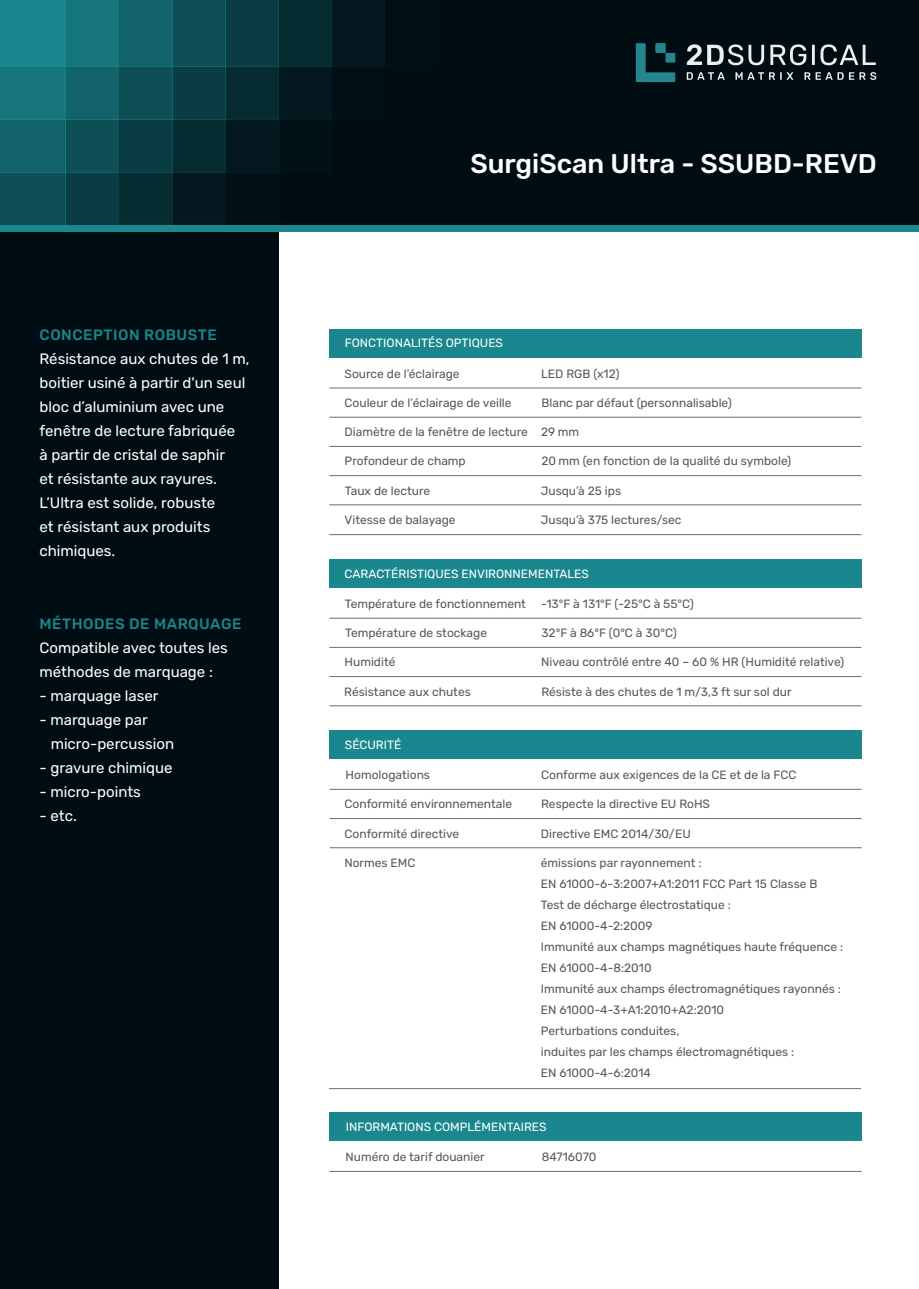
<style>
.page{position:relative;width:919px;height:1289px;background:#fff}
.page>*{position:absolute;margin:0;border:0;box-sizing:border-box;transform-origin:0 0}
.t1{font:500 27px "Rubik";color:#fff}
.t2{font:15px/24px "Rubik";color:#fff}
.t3{font:500 15px "Rubik";letter-spacing:.035em;color:#1a878f}
.t4{font:12px/21px "Rubik";color:#55595a}
.t5{font:12px "Rubik";color:#fff}
</style>
<div class="page">
<div style="left:13px;top:0;width:905px;height:226px;background:#000d12"></div>
<div style="left:0;top:0;width:278px;height:1288px;background:#000d12"></div>
<div style="left:0;top:0;width:66px;height:67px;background:#1a878f"></div>
<div style="left:66px;top:0;width:53px;height:67px;background:#16747b"></div>
<div style="left:119px;top:0;width:53px;height:67px;background:#126269"></div>
<div style="left:172px;top:0;width:53px;height:67px;background:#0e4f56"></div>
<div style="left:225px;top:0;width:53px;height:67px;background:#0a3d43"></div>
<div style="left:278px;top:0;width:53px;height:67px;background:#062b30"></div>
<div style="left:331px;top:0;width:53px;height:67px;background:#02181e"></div>
<div style="left:0;top:67px;width:66px;height:53px;background:#16747b"></div>
<div style="left:66px;top:67px;width:53px;height:53px;background:#126269"></div>
<div style="left:119px;top:67px;width:53px;height:53px;background:#0e4f56"></div>
<div style="left:172px;top:67px;width:53px;height:53px;background:#0a3d43"></div>
<div style="left:225px;top:67px;width:53px;height:53px;background:#062b30"></div>
<div style="left:278px;top:67px;width:53px;height:53px;background:#02181e"></div>
<div style="left:278px;top:120px;width:53px;height:53px;background:#011217"></div>
<div style="left:0;top:120px;width:66px;height:53px;background:#126269"></div>
<div style="left:66px;top:120px;width:53px;height:53px;background:#0e4f56"></div>
<div style="left:119px;top:120px;width:53px;height:53px;background:#0a3d43"></div>
<div style="left:172px;top:120px;width:53px;height:53px;background:#062b30"></div>
<div style="left:225px;top:120px;width:53px;height:53px;background:#02181e"></div>
<div style="left:0;top:173px;width:66px;height:53px;background:#0e4f56"></div>
<div style="left:66px;top:173px;width:53px;height:53px;background:#0a3d43"></div>
<div style="left:119px;top:173px;width:53px;height:53px;background:#062b30"></div>
<div style="left:172px;top:173px;width:53px;height:53px;background:#02181e"></div>
<svg style="left:635px;top:43px;width:40px;height:39px"></svg>
<svg style="left:686px;top:44px;width:78px;height:21px"></svg>
<svg style="left:770px;top:44px;width:44px;height:21px"></svg>
<svg style="left:820px;top:44px;width:55px;height:21px"></svg>
<svg style="left:686px;top:72px;width:38px;height:8px"></svg>
<svg style="left:735px;top:72px;width:58px;height:8px"></svg>
<svg style="left:804px;top:72px;width:72px;height:8px"></svg>
<div style="left:0;top:226px;width:918px;height:6px;background:#1a878f"></div>
<div style="left:329px;top:329px;width:532px;height:28px;background:#1a878f"></div>
<hr style="left:329px;top:388px;width:532px;height:1px;background:#6c6d70">
<hr style="left:329px;top:417px;width:532px;height:1px;background:#6c6d70">
<hr style="left:329px;top:446px;width:532px;height:1px;background:#6c6d70">
<hr style="left:329px;top:475px;width:532px;height:1px;background:#6c6d70">
<hr style="left:329px;top:504px;width:532px;height:1px;background:#6c6d70">
<hr style="left:329px;top:534px;width:532px;height:1px;background:#6c6d70">
<div style="left:329px;top:559px;width:532px;height:28px;background:#1a878f"></div>
<hr style="left:329px;top:618px;width:532px;height:1px;background:#6c6d70">
<hr style="left:329px;top:647px;width:532px;height:1px;background:#6c6d70">
<hr style="left:329px;top:676px;width:532px;height:1px;background:#6c6d70">
<hr style="left:329px;top:705px;width:532px;height:1px;background:#6c6d70">
<div style="left:329px;top:730px;width:532px;height:28px;background:#1a878f"></div>
<hr style="left:329px;top:789px;width:532px;height:1px;background:#6c6d70">
<hr style="left:329px;top:818px;width:532px;height:1px;background:#6c6d70">
<hr style="left:329px;top:847px;width:532px;height:1px;background:#6c6d70">
<hr style="left:329px;top:1088px;width:532px;height:1px;background:#6c6d70">
<div style="left:329px;top:1112px;width:532px;height:28px;background:#1a878f"></div>
<hr style="left:329px;top:1171px;width:532px;height:1px;background:#6c6d70">
<p class="t3" style="left:40px;top:326px;width:179px">CONCEPTION ROBUSTE</p>
<p class="t2" style="left:40px;top:347px;width:211px">Résistance aux chutes de 1 m, boitier usiné à partir d'un seul bloc d’aluminium avec une fenêtre de lecture fabriquée<br>à partir de cristal de saphir<br>et résistante aux rayures.<br>L’Ultra est solide, robuste<br>et résistant aux produits chimiques.</p>
<p class="t3" style="left:40px;top:614px;width:203px">MÉTHODES DE MARQUAGE</p>
<p class="t2" style="left:40px;top:635px;width:190px">Compatible avec toutes les méthodes de marquage :</p>
<p class="t2" style="left:40px;top:683px;width:121px">- marquage laser</p>
<p class="t2" style="left:51px;top:707px;width:125px;text-indent:-11px">- marquage par micro-percussion</p>
<p class="t2" style="left:40px;top:755px;width:134px">- gravure chimique</p>
<p class="t2" style="left:40px;top:779px;width:103px">- micro-points</p>
<p class="t2" style="left:40px;top:803px;width:39px">- etc.</p>
<h1 class="t1" style="left:470px;top:148px;width:408px">SurgiScan Ultra - SSUBD-REVD</h1>
<p class="t5" style="left:345px;top:336px;width:160px">FONCTIONALITÉS OPTIQUES</p>
<p class="t4" style="left:344px;top:363px;width:116px">Source de l’éclairage</p>
<p class="t4" style="left:541px;top:363px;width:80px">LED RGB (x12)</p>
<p class="t4" style="left:344px;top:393px;width:168px">Couleur de l’éclairage de veille</p>
<p class="t4" style="left:541px;top:392px;width:192px">Blanc par défaut (personnalisable)</p>
<p class="t4" style="left:541px;top:422px;width:39px">29 mm</p>
<p class="t4" style="left:541px;top:451px;width:251px">20 mm (en fonction de la qualité du symbole)</p>
<p class="t4" style="left:344px;top:422px;width:185px">Diamètre de la fenêtre de lecture</p>
<p class="t4" style="left:344px;top:451px;width:123px">Profondeur de champ</p>
<p class="t4" style="left:345px;top:480px;width:87px">Taux de lecture</p>
<p class="t4" style="left:541px;top:480px;width:82px">Jusqu’à 25 ips</p>
<p class="t4" style="left:344px;top:510px;width:112px">Vitesse de balayage</p>
<p class="t4" style="left:541px;top:510px;width:142px">Jusqu’à 375 lectures/sec</p>
<p class="t5" style="left:344px;top:566px;width:246px">CARACTÉRISTIQUES ENVIRONNEMENTALES</p>
<p class="t4" style="left:345px;top:593px;width:182px">Température de fonctionnement</p>
<p class="t4" style="left:541px;top:593px;width:154px">-13°F à 131°F (-25°C à 55°C)</p>
<p class="t4" style="left:345px;top:623px;width:143px">Température de stockage</p>
<p class="t4" style="left:541px;top:623px;width:137px">32°F à 86°F (0°C à 30°C)</p>
<p class="t4" style="left:541px;top:652px;width:304px">Niveau contrôlé entre 40 – 60 % HR (Humidité relative)</p>
<p class="t4" style="left:541px;top:681px;width:252px">Résiste à des chutes de 1 m/3,3 ft sur sol dur</p>
<p class="t4" style="left:344px;top:652px;width:52px">Humidité</p>
<p class="t4" style="left:344px;top:681px;width:128px">Résistance aux chutes</p>
<p class="t5" style="left:345px;top:738px;width:58px">SÉCURITÉ</p>
<p class="t4" style="left:345px;top:764px;width:86px">Homologations</p>
<p class="t4" style="left:541px;top:764px;width:257px">Conforme aux exigences de la CE et de la FCC</p>
<p class="t4" style="left:344px;top:794px;width:169px">Conformité environnementale</p>
<p class="t4" style="left:541px;top:794px;width:170px">Respecte la directive EU RoHS</p>
<p class="t4" style="left:541px;top:823px;width:151px">Directive EMC 2014/30/EU</p>
<p class="t4" style="left:541px;top:852px;width:304px">émissions par rayonnement :<br>EN 61000-6-3:2007+A1:2011 FCC Part 15 Classe B Test de décharge électrostatique :<br>EN 61000-4-2:2009<br>Immunité aux champs magnétiques haute fréquence :<br>EN 61000-4-8:2010<br>Immunité aux champs électromagnétiques rayonnés :<br>EN 61000-4-3+A1:2010+A2:2010<br>Perturbations conduites,<br>induites par les champs électromagnétiques :<br>EN 61000-4-6:2014</p>
<p class="t4" style="left:344px;top:823px;width:116px">Conformité directive</p>
<p class="t4" style="left:344px;top:852px;width:73px">Normes EMC</p>
<p class="t5" style="left:346px;top:1119px;width:202px">INFORMATIONS COMPLÉMENTAIRES</p>
<p class="t4" style="left:345px;top:1146px;width:141px">Numéro de tarif douanier</p>
<p class="t4" style="left:541px;top:1146px;width:56px">84716070</p>
</div>
